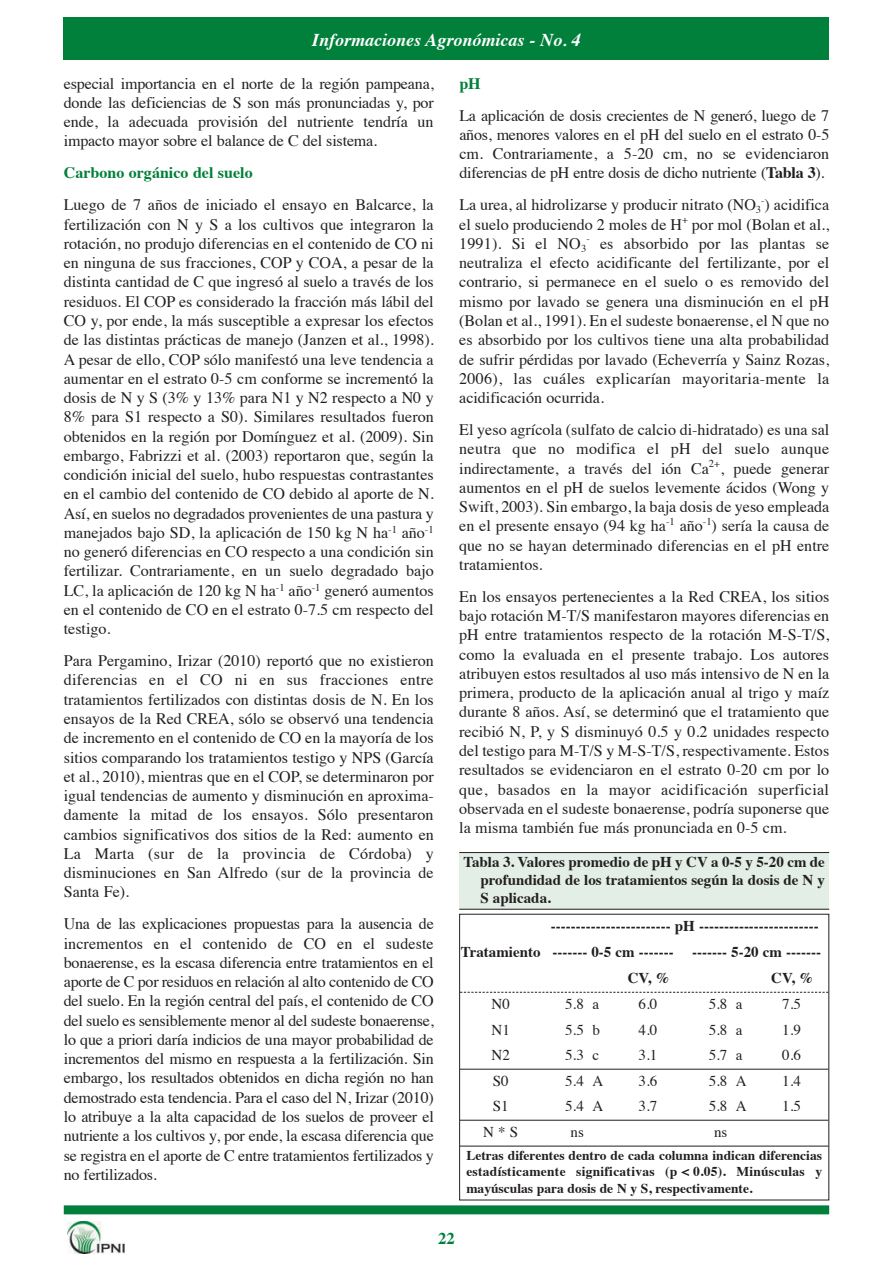
<style>
.page{position:relative;width:893px;height:1263px;background:#fff}
.page>*{position:absolute;margin:0;border:0;box-sizing:border-box;transform-origin:0 0}
.t1{font:italic 700 18px "Times";color:#fff}
.t2{font:700 16.5px "Times";color:#00803b}
.t3{font:16.05px/19.2px "Times";color:#231f20;text-align:justify}
.t4{font:700 16.05px "Times";color:#00803b}
.t5{font:700 15px/18px "Times";color:#231f20;text-align:justify}
.t6{font:15px "Times";color:#231f20}
.t7{font:700 13.5px/16.2px "Times";color:#231f20;text-align:justify}
.s1{font-weight:700}
.s2{color:#fff}
</style>
<div class="page">
<div style="left:64px;top:17px;width:765px;height:43px;background:#00803b"></div>
<div style="left:64px;top:1205px;width:765px;height:9px;background:#00803b"></div>
<img style="left:67px;top:1221px;width:57px;height:33px">
<div style="left:459px;top:852px;width:370px;height:57px;background:#e3efe6"></div>
<hr style="left:459px;top:852px;width:370px;height:1px;background:#231f20">
<hr style="left:459px;top:909px;width:370px;height:1px;background:#231f20">
<svg style="left:460px;top:992px;width:368px;height:1px"></svg>
<hr style="left:460px;top:1069px;width:368px;height:1px;background:#231f20">
<hr style="left:460px;top:1120px;width:368px;height:1px;background:#231f20">
<hr style="left:460px;top:1146px;width:368px;height:1px;background:#231f20">
<p class="t1" style="left:312px;top:32px;width:270px">Informaciones Agronómicas - No. 4</p>
<p class="t3" style="left:64px;top:75px;width:371px">especial importancia en el norte de la región pampeana, donde las deficiencias de S son más pronunciadas y, por ende, la adecuada provisión del nutriente tendría un impacto mayor sobre el balance de C del sistema.</p>
<p class="t4" style="left:64px;top:166px;width:190px">Carbono orgánico del suelo</p>
<p class="t3" style="left:64px;top:197px;width:371px">Luego de 7 años de iniciado el ensayo en Balcarce, la fertilización con N y S a los cultivos que integraron la rotación, no produjo diferencias en el contenido de CO ni en ninguna de sus fracciones, COP y COA, a pesar de la distinta cantidad de C que ingresó al suelo a través de los residuos. El COP es considerado la fracción más lábil del CO y, por ende, la más susceptible a expresar los efectos de las distintas prácticas de manejo (Janzen et al., 1998).<br>A pesar de ello, COP sólo manifestó una leve tendencia a aumentar en el estrato 0-5 cm conforme se incrementó la dosis de N y S (3% y 13% para N1 y N2 respecto a N0 y 8% para S1 respecto a S0). Similares resultados fueron obtenidos en la región por Domínguez et al. (2009). Sin embargo, Fabrizzi et al. (2003) reportaron que, según la condición inicial del suelo, hubo respuestas contrastantes en el cambio del contenido de CO debido al aporte de N.<br>Así, en suelos no degradados provenientes de una pastura y manejados bajo SD, la aplicación de 150 kg N ha<sup>-1</sup> año<sup>-1 </sup>no generó diferencias en CO respecto a una condición sin fertilizar. Contrariamente, en un suelo degradado bajo LC, la aplicación de 120 kg N ha<sup>-1</sup> año<sup>-1</sup> generó aumentos en el contenido de CO en el estrato 0-7.5 cm respecto del testigo.</p>
<p class="t3" style="left:64px;top:653px;width:372px">Para Pergamino, Irizar (2010) reportó que no existieron diferencias en el CO ni en sus fracciones entre tratamientos fertilizados con distintas dosis de N. En los ensayos de la Red CREA, sólo se observó una tendencia de incremento en el contenido de CO en la mayoría de los sitios comparando los tratamientos testigo y NPS (García et al., 2010), mientras que en el COP, se determinaron por igual tendencias de aumento y disminución en aproxima&shy;damente la mitad de los ensayos. Sólo presentaron cambios significativos dos sitios de la Red: aumento en La Marta (sur de la provincia de Córdoba) y disminuciones en San Alfredo (sur de la provincia de Santa Fe).</p>
<p class="t3" style="left:64px;top:916px;width:372px">Una de las explicaciones propuestas para la ausencia de incrementos en el contenido de CO en el sudeste bonaerense, es la escasa diferencia entre tratamientos en el aporte de C por residuos en relación al alto contenido de CO del suelo. En la región central del país, el contenido de CO del suelo es sensiblemente menor al del sudeste bonaerense, lo que a priori daría indicios de una mayor probabilidad de incrementos del mismo en respuesta a la fertilización. Sin embargo, los resultados obtenidos en dicha región no han demostrado esta tendencia. Para el caso del N, Irizar (2010) lo atribuye a la alta capacidad de los suelos de proveer el nutriente a los cultivos y, por ende, la escasa diferencia que se registra en el aporte de C entre tratamientos fertilizados y no fertilizados.</p>
<p class="t4" style="left:459px;top:77px;width:23px">pH</p>
<p class="t3" style="left:459px;top:107px;width:372px">La aplicación de dosis crecientes de N generó, luego de 7 años, menores valores en el pH del suelo en el estrato 0-5 cm. Contrariamente, a 5-20 cm, no se evidenciaron diferencias de pH entre dosis de dicho nutriente (<span class="s1">Tabla 3</span>).</p>
<p class="t3" style="left:459px;top:197px;width:372px">La urea, al hidrolizarse y producir nitrato (NO<sub>3</sub><sup>-</sup>) acidifica el suelo produciendo 2 moles de H<sup>+</sup> por mol (Bolan et al., 1991). Si el NO<sub>3</sub><sup>-</sup> es absorbido por las plantas se neutraliza el efecto acidificante del fertilizante, por el contrario, si permanece en el suelo o es removido del mismo por lavado se genera una disminución en el pH (Bolan et al., 1991). En el sudeste bonaerense, el N que no es absorbido por los cultivos tiene una alta probabilidad de sufrir pérdidas por lavado (Echeverría y Sainz Rozas, 2006), las cuáles explicarían mayoritaria-mente la acidificación ocurrida.</p>
<p class="t3" style="left:459px;top:421px;width:372px">El yeso agrícola (sulfato de calcio di-hidratado) es una sal neutra que no modifica el pH del suelo aunque indirectamente, a través del ión Ca<sup>2+</sup>, puede generar aumentos en el pH de suelos levemente ácidos (Wong y Swift, 2003). Sin embargo, la baja dosis de yeso empleada en el presente ensayo (94 kg ha<sup>-1</sup> año<sup>-1</sup>) sería la causa de que no se hayan determinado diferencias en el pH entre tratamientos.</p>
<p class="t3" style="left:459px;top:588px;width:372px">En los ensayos pertenecientes a la Red CREA, los sitios bajo rotación M-T/S manifestaron mayores diferencias en pH entre tratamientos respecto de la rotación M-S-T/S, como la evaluada en el presente trabajo. Los autores atribuyen estos resultados al uso más intensivo de N en la primera, producto de la aplicación anual al trigo y maíz durante 8 años. Así, se determinó que el tratamiento que recibió N, P, y S disminuyó 0.5 y 0.2 unidades respecto del testigo para M-T/S y M-S-T/S, respectivamente. Estos resultados se evidenciaron en el estrato 0-20 cm por lo que, basados en la mayor acidificación superficial observada en el sudeste bonaerense, podría suponerse que la misma también fue más pronunciada en 0-5 cm.</p>
<p class="t5" style="left:480px;top:854px;width:346px;text-indent:-17px">Tabla 3. Valores promedio de pH y CV a 0-5 y 5-20 cm de profundidad de los tratamientos según la dosis de N y S aplicada.</p>
<p class="t5" style="left:461px;top:944px;width:81px">Tratamiento</p>
<p class="t5" style="left:551px;top:918px;width:270px">------------------------ pH ------------------------</p>
<p class="t5" style="left:552px;top:944px;width:270px">------- 0-5 cm ------- ------- 5-20 cm -------</p>
<p class="t5" style="left:628px;top:970px;width:44px">CV, %</p>
<p class="t5" style="left:771px;top:970px;width:44px">CV, %</p>
<p class="t6" style="left:491px;top:998px;width:20px">N0</p>
<p class="t6" style="left:565px;top:998px;width:35px">5.8 a</p>
<p class="t6" style="left:639px;top:998px;width:20px">6.0</p>
<p class="t6" style="left:709px;top:998px;width:35px">5.8 a</p>
<p class="t6" style="left:782px;top:998px;width:20px">7.5</p>
<p class="t6" style="left:491px;top:1023px;width:20px">N1</p>
<p class="t6" style="left:565px;top:1023px;width:36px">5.5 b</p>
<p class="t6" style="left:639px;top:1023px;width:20px">4.0</p>
<p class="t6" style="left:709px;top:1023px;width:35px">5.8 a</p>
<p class="t6" style="left:782px;top:1023px;width:20px">1.9</p>
<p class="t6" style="left:491px;top:1049px;width:20px">N2</p>
<p class="t6" style="left:565px;top:1049px;width:35px">5.3 c</p>
<p class="t6" style="left:639px;top:1049px;width:20px">3.1</p>
<p class="t6" style="left:709px;top:1049px;width:35px">5.7 a</p>
<p class="t6" style="left:782px;top:1049px;width:20px">0.6</p>
<p class="t6" style="left:493px;top:1074px;width:17px">S0</p>
<p class="t6" style="left:565px;top:1074px;width:40px">5.4 A</p>
<p class="t6" style="left:639px;top:1074px;width:20px">3.6</p>
<p class="t6" style="left:709px;top:1074px;width:40px">5.8 A</p>
<p class="t6" style="left:782px;top:1074px;width:20px">1.4</p>
<p class="t6" style="left:493px;top:1100px;width:17px">S1</p>
<p class="t6" style="left:565px;top:1100px;width:40px">5.4 A</p>
<p class="t6" style="left:639px;top:1100px;width:20px">3.7</p>
<p class="t6" style="left:709px;top:1100px;width:40px">5.8 A</p>
<p class="t6" style="left:782px;top:1100px;width:20px">1.5</p>
<p class="t6" style="left:483px;top:1125px;width:36px">N * S</p>
<p class="t6" style="left:571px;top:1125px;width:15px">ns</p>
<p class="t6" style="left:714px;top:1125px;width:15px">ns</p>
<p class="t7" style="left:466px;top:1149px;width:357px">Letras diferentes dentro de cada columna indican diferencias estadísticamente significativas (p<span class="s2">.</span>&lt;<span class="s2">.</span>0.05). Minúsculas y mayúsculas para dosis de N y S, respectivamente.</p>
<p class="t2" style="left:438px;top:1231px;width:18px">22</p>
</div>
